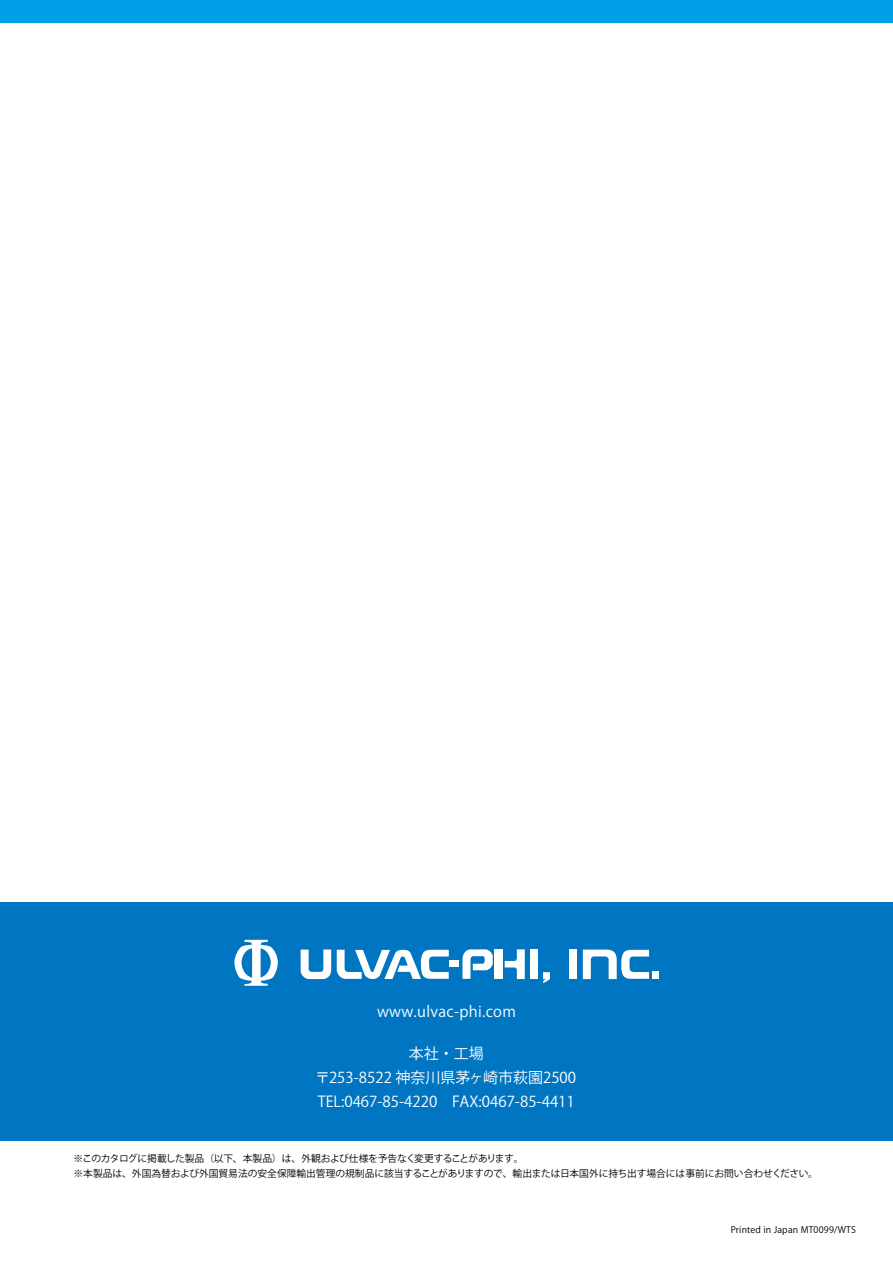
<style>
.page{position:relative;width:893px;height:1263px;background:#fff}
.page>*{position:absolute;margin:0;border:0;box-sizing:border-box;transform-origin:0 0}
.t1{font:15px/24px "Koz Go Pr 6 N";color:#fff;text-align:center}
.t2{font:15px "Koz Go Pr 6 N";letter-spacing:.02em;color:#fff}
.t3{font:9.75px/15px "Koz Go Pr 6 N";color:#000}
.t4{font:9px "Koz Go Pr 6 N";letter-spacing:.02em;color:#000}
</style>
<div class="page">
<div style="left:0;top:902px;width:893px;height:238px;background:#0075c2"></div>
<svg style="left:234px;top:940px;width:44px;height:46px"></svg>
<svg style="left:301px;top:949px;width:30px;height:30px"></svg>
<svg style="left:337px;top:950px;width:112px;height:29px"></svg>
<div style="left:449px;top:961px;width:10px;height:6px;background:#fff"></div>
<svg style="left:462px;top:949px;width:31px;height:30px"></svg>
<div style="left:494px;top:949px;width:9px;height:30px;background:#fff"></div>
<svg style="left:505px;top:949px;width:20px;height:30px"></svg>
<div style="left:530px;top:950px;width:8px;height:29px;background:#fff"></div>
<svg style="left:543px;top:972px;width:7px;height:11px"></svg>
<div style="left:569px;top:950px;width:8px;height:29px;background:#fff"></div>
<svg style="left:583px;top:949px;width:66px;height:30px"></svg>
<div style="left:652px;top:972px;width:7px;height:7px;background:#fff"></div>
<div style="left:0;top:0;width:893px;height:22px;background:#00a0e9"></div>
<h1 class="t2" style="left:377px;top:1003px;width:140px">www.ulvac-phi.com</h1>
<h1 class="t1" style="left:315px;top:1042px;width:262px">本社・工場<br>〒253-8522 神奈川県茅ヶ崎市萩園2500<br>TEL:0467-85-4220　FAX:0467-85-4411</h1>
<p class="t3" style="left:74px;top:1151px;width:746px">※このカタログに掲載した製品（以下、本製品）は、外観および仕様を予告なく変更することがあります。<br>※本製品は、外国為替および外国貿易法の安全保障輸出管理の規制品に該当することがありますので、輸出または日本国外に持ち出す場合には事前にお問い合わせください。</p>
<p class="t4" style="left:731px;top:1224px;width:127px">Printed in Japan MT0099/WTS</p>
</div>
